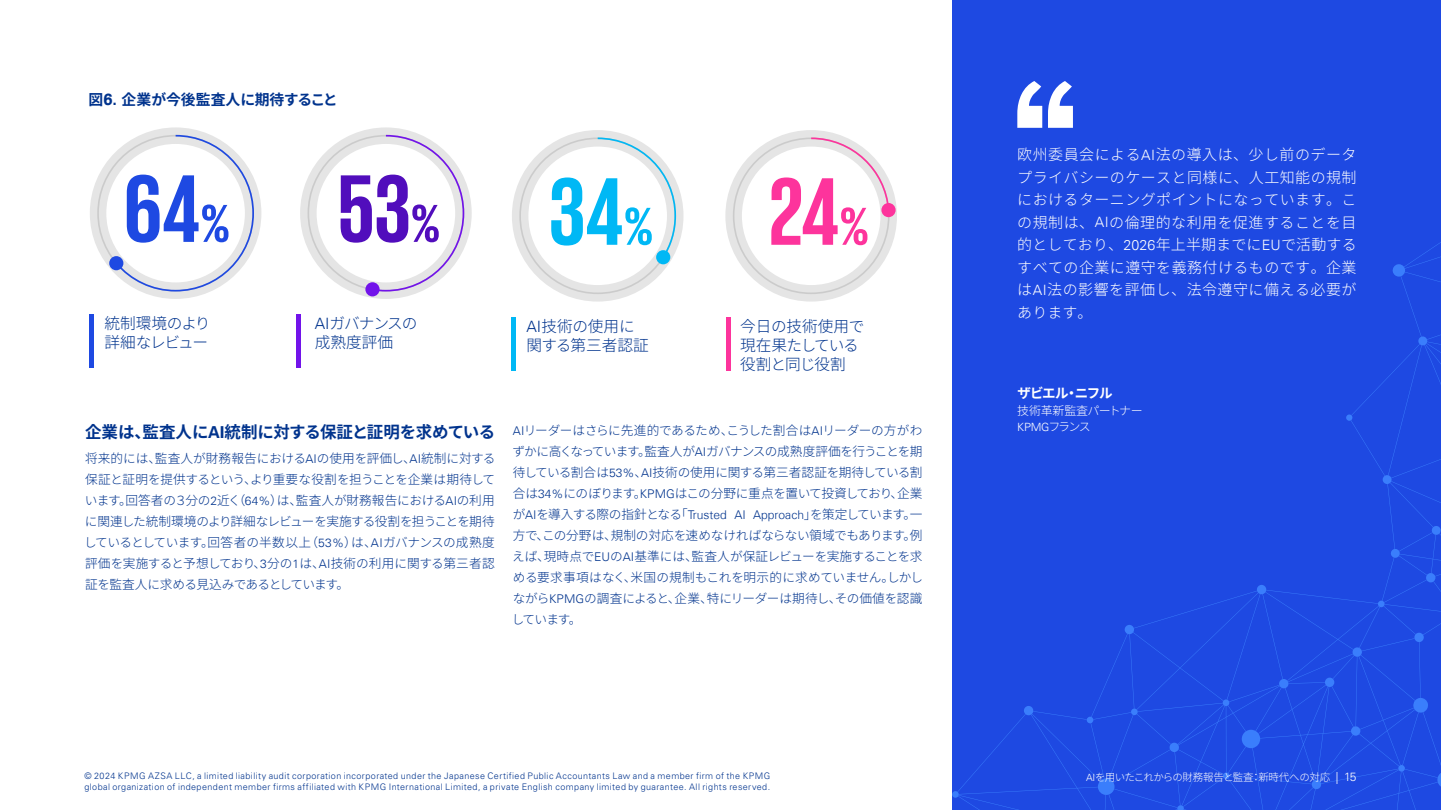
<style>
.page{position:relative;width:1441px;height:810px;background:#fff}
.page>*{position:absolute;margin:0;border:0;box-sizing:border-box;transform-origin:0 0}
.t1{font:700 16.5px "Noto Sans CJ Kjp";letter-spacing:-.01em;color:#00338d}
.t2{font:300 15.6px/18.8px "Noto Sans CJ Kjp";letter-spacing:-.015em;color:#01338d}
.t3{font:300 15.6px/18.8px "Noto Sans CJ Kjp";letter-spacing:-.045em;color:#01338d}
.t4{font:300 15.6px/18.8px "Noto Sans CJ Kjp";letter-spacing:-.05em;color:#01338d}
.t5{font:300 15px/22.5px "Noto Sans CJ Kjp";letter-spacing:.03em;color:#fff;text-align:justify}
.t6{font:700 14.85px "Noto Sans CJ Kjp";color:#00338d}
.t7{font:700 13.5px "Noto Sans CJ Kjp";letter-spacing:-.095em;color:#fff}
.t8{font:300 12.6px/21px "Noto Sans CJ Kjp";letter-spacing:-.035em;color:#00338d;text-align:justify}
.t9{font:300 12px "Noto Sans CJ Kjp";letter-spacing:-.035em;color:#fff}
.t10{font:300 11.4px "Universfor KPMG";color:#fff}
.t11{font:300 10.5px "Noto Sans CJ Kjp";letter-spacing:-.04em;color:#fff}
.t12{font:300 9px "Univers LT Std";letter-spacing:.045em;color:#00338d}
.s1{font-family:"Universfor KPMG";font-size:16.35px}
.s2{font-family:"Universfor KPMG"}
.s3{font-family:"Universfor KPMG";font-size:12px}
.s4{font-family:"Universfor KPMG";font-size:14.25px}
.s5{font-family:"Noto Sans CJ Kjp";font-size:12px}
.s6{font-family:"Universfor KPMG";font-size:10.05px}
.s7{font-family:"Univers LT Std";font-size:12px}
</style>
<div class="page">
<div style="left:952px;top:0;width:488px;height:810px;background:#1e49e2"></div>
<svg style="left:958px;top:591px;width:482px;height:219px"></svg>
<svg style="left:1241px;top:730px;width:19px;height:18px"></svg>
<svg style="left:1437px;top:771px;width:3px;height:17px"></svg>
<svg style="left:1023px;top:706px;width:10px;height:9px"></svg>
<svg style="left:1311px;top:780px;width:10px;height:9px"></svg>
<svg style="left:1222px;top:772px;width:7px;height:7px"></svg>
<svg style="left:1397px;top:765px;width:7px;height:7px"></svg>
<svg style="left:1222px;top:699px;width:7px;height:7px"></svg>
<svg style="left:1130px;top:709px;width:7px;height:6px"></svg>
<svg style="left:952px;top:791px;width:6px;height:7px"></svg>
<svg style="left:1177px;top:805px;width:6px;height:5px"></svg>
<svg style="left:1086px;top:717px;width:7px;height:6px"></svg>
<svg style="left:1350px;top:726px;width:10px;height:10px"></svg>
<svg style="left:1169px;top:743px;width:9px;height:9px"></svg>
<svg style="left:1124px;top:625px;width:9px;height:9px"></svg>
<svg style="left:1097px;top:778px;width:17px;height:17px"></svg>
<svg style="left:1412px;top:698px;width:16px;height:15px"></svg>
<svg style="left:1256px;top:243px;width:184px;height:445px"></svg>
<svg style="left:1017px;top:81px;width:55px;height:47px"></svg>
<div style="left:90px;top:127px;width:171px;height:172px;border:16px solid #e5e5e5;border-radius:50%"></div>
<div style="left:300px;top:127px;width:171px;height:172px;border:16px solid #e5e5e5;border-radius:50%"></div>
<div style="left:725px;top:130px;width:171px;height:172px;border:16px solid #e5e5e5;border-radius:50%"></div>
<div style="left:89px;top:314px;width:5px;height:54px;background:#1e49e2"></div>
<div style="left:109px;top:256px;width:14px;height:14px;background:#1e49e2;border-radius:50%"></div>
<div style="left:296px;top:314px;width:5px;height:54px;background:#7213ea"></div>
<div style="left:365px;top:282px;width:14px;height:14px;background:#7213ea;border-radius:50%"></div>
<div style="left:512px;top:130px;width:171px;height:172px;border:16px solid #e5e5e5;border-radius:50%"></div>
<hr style="left:511px;top:317px;width:4px;height:54px;background:#00b8f5">
<div style="left:656px;top:250px;width:14px;height:14px;background:#00b8f5;border-radius:50%"></div>
<hr style="left:726px;top:317px;width:4px;height:54px;background:#fd349c">
<div style="left:881px;top:203px;width:14px;height:14px;background:#fd349c;border-radius:50%"></div>
<svg style="left:114px;top:134px;width:141px;height:158px"></svg>
<svg style="left:340px;top:134px;width:125px;height:158px"></svg>
<svg style="left:551px;top:137px;width:125px;height:123px"></svg>
<svg style="left:771px;top:137px;width:119px;height:108px"></svg>
<p class="t6" style="left:89px;top:91px;width:251px">図<span class="s1">6.</span> 企業が今後監査人に期待すること</p>
<p class="t3" style="left:104px;top:315px;width:107px">統制環境のより詳細なレビュー</p>
<p class="t4" style="left:315px;top:315px;width:104px"><span class="s2">AI</span>ガバナンスの成熟度評価</p>
<p class="t2" style="left:526px;top:317px;width:124px"><span class="s2">AI</span>技術の使用に関する第三者認証</p>
<p class="t2" style="left:740px;top:317px;width:126px">今日の技術使用で現在果たしている役割と同じ役割</p>
<h1 class="t1" style="left:85px;top:423px;width:412px">企業は、監査人に<span class="s2">AI</span>統制に対する保証と証明を求めている</h1>
<p class="t8" style="left:84px;top:448px;width:413px">将来的には、監査人が財務報告における<span class="s3">AI</span>の使用を評価し、<span class="s3">AI</span>統制に対する保証と証明を提供するという、より重要な役割を担うことを企業は期待しています。回答者の３分の<span class="s3">2</span>近く（<span class="s3">64%</span>）は、監査人が財務報告における<span class="s3">AI</span>の利用に関連した統制環境のより詳細なレビューを実施する役割を担うことを期待しているとしています。回答者の半数以上（<span class="s3">53%</span>）は、<span class="s3">AI</span>ガバナンスの成熟度評価を実施すると予想しており、<span class="s3">3</span>分の<span class="s3">1</span>は、<span class="s3">AI</span>技術の利用に関する第三者認証を監査人に求める見込みであるとしています。</p>
<p class="t8" style="left:511px;top:420px;width:413px"><span class="s3">AI</span>リーダーはさらに先進的であるため、こうした割合は<span class="s3">AI</span>リーダーの方がわずかに高くなっています。監査人が<span class="s3">AI</span>ガバナンスの成熟度評価を行うことを期待している割合は<span class="s3">53%</span>、<span class="s3">AI</span>技術の使用に関する第三者認証を期待している割合は<span class="s3">34%</span>にのぼります。<span class="s3">KPMG</span>はこの分野に重点を置いて投資しており、企業が<span class="s3">AI</span>を導入する際の指針となる「<span class="s3">Trusted AI Approach</span>」を策定しています。一方で、この分野は、規制の対応を速めなければならない領域でもあります。例えば、現時点で<span class="s3">EU</span>の<span class="s3">AI</span>基準には、監査人が保証レビューを実施することを求める要求事項はなく、米国の規制もこれを明示的に求めていません。しかしながら<span class="s3">KPMG</span>の調査によると、企業、特にリーダーは期待し、その価値を認識しています。</p>
<p class="t5" style="left:1017px;top:144px;width:341px">欧州委員会による<span class="s4">AI</span>法の導入は、少し前のデータプライバシーのケースと同様に、人工知能の規制におけるターニングポイントになっています。この規制は、<span class="s4">AI</span>の倫理的な利用を促進することを目的としており、<span class="s4">2026</span>年上半期までに<span class="s4">EU</span>で活動するすべての企業に遵守を義務付けるものです。企業は<span class="s4">AI</span>法の影響を評価し、法令遵守に備える必要があります。</p>
<p class="t7" style="left:1017px;top:386px;width:97px">ザビエル・ニフル</p>
<p class="t9" style="left:1017px;top:404px;width:127px">技術革新監査パートナー</p>
<p class="t10" style="left:1017px;top:420px;width:75px">KPMG<span class="s5">フランス</span></p>
<p class="t12" style="left:84px;top:771px;width:687px">© 2024 KPMG AZSA LLC, a limited liability audit corporation incorporated under the Japanese Certified Public Accountants Law and a member firm of the KPMG</p>
<p class="t11" style="left:1086px;top:772px;width:272px"><span class="s6">AI</span>を用いたこれからの財務報告と監査：新時代への対応 <span class="s7">| 15</span></p>
<p class="t12" style="left:84px;top:781px;width:687px">global organization of independent member firms affiliated with KPMG International Limited, a private English company limited by guarantee. All rights reserved.</p>
</div>
